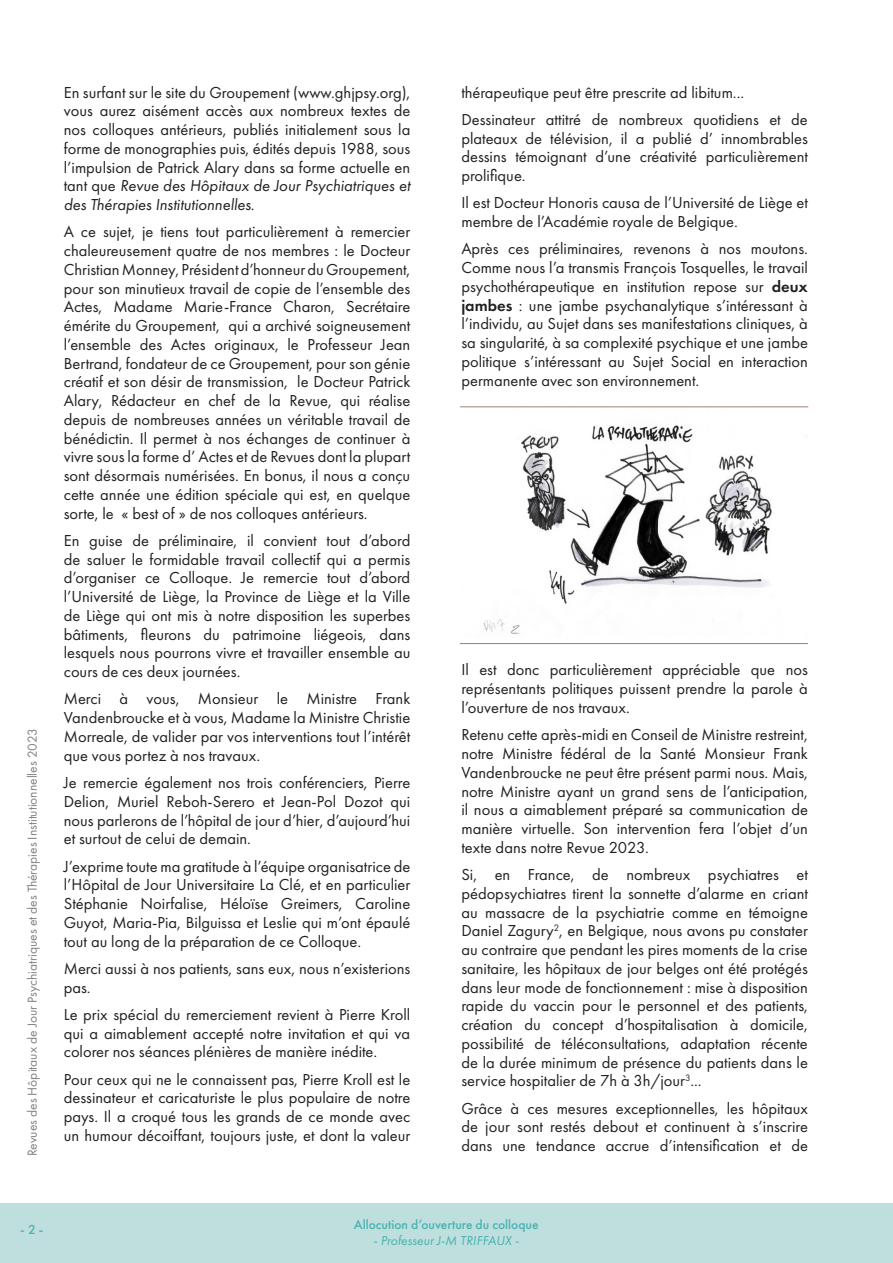
<style>
.page{position:relative;width:893px;height:1263px;background:#fff}
.page>*{position:absolute;margin:0;border:0;box-sizing:border-box;transform-origin:0 0}
.texte_courant{font:16.5px/18.8px "Futura PT";color:#231f20;text-align:justify}
.t1{font:13.5px "Futura PT";color:#808285}
.t2{font:500 13.5px "Futura PT";color:#47b3b0}
.t3{font:italic 13.5px "Futura PT";color:#47b3b0}
.s1{font-style:italic}
.s2{font-weight:600}
</style>
<div class="page">
<div style="left:0;top:1203px;width:893px;height:60px;background:#bfdfde"></div>
<img style="left:460px;top:407px;width:348px;height:227px">
<hr style="left:460px;top:406px;width:348px;height:1px;background:#998176">
<hr style="left:460px;top:643px;width:348px;height:1px;background:#998176">
<p class="t1" style="left:24px;top:1156px;width:429px;rotate:-90deg">Revues des Hôpitaux de Jour Psychiatriques et des Thérapies Institutionnelles 2023</p>
<p class="texte_courant" style="left:64px;top:83px;width:348px">En surfant sur le site du Groupement (www.ghjpsy.org), vous aurez aisément accès aux nombreux textes de nos colloques antérieurs, publiés initialement sous la forme de monographies puis, édités depuis 1988, sous l’impulsion de Patrick Alary dans sa forme actuelle en tant que <span class="s1">Revue des Hôpitaux de Jour Psychiatriques et des Thérapies Institutionnelles</span>.</p>
<p class="texte_courant" style="left:64px;top:222px;width:348px">A ce sujet, je tiens tout particulièrement à remercier chaleureusement quatre de nos membres : le Docteur Christian Monney, Président d’honneur du Groupement, pour son minutieux travail de copie de l’ensemble des Actes, Madame Marie-France Charon, Secrétaire émérite du Groupement, qui a archivé soigneusement l’ensemble des Actes originaux, le Professeur Jean Bertrand, fondateur de ce Groupement, pour son génie créatif et son désir de transmission, le Docteur Patrick Alary, Rédacteur en chef de la Revue, qui réalise depuis de nombreuses années un véritable travail de bénédictin. Il permet à nos échanges de continuer à vivre sous la forme d’ Actes et de Revues dont la plupart sont désormais numérisées. En bonus, il nous a conçu cette année une édition spéciale qui est, en quelque sorte, le « best of » de nos colloques antérieurs.</p>
<p class="texte_courant" style="left:64px;top:531px;width:348px">En guise de préliminaire, il convient tout d’abord de saluer le formidable travail collectif qui a permis d’organiser ce Colloque. Je remercie tout d’abord l’Université de Liège, la Province de Liège et la Ville de Liège qui ont mis à notre disposition les superbes bâtiments, fleurons du patrimoine liégeois, dans lesquels nous pourrons vivre et travailler ensemble au cours de ces deux journées.</p>
<p class="texte_courant" style="left:64px;top:689px;width:348px">Merci à vous, Monsieur le Ministre Frank Vandenbroucke et à vous, Madame la Ministre Christie Morreale, de valider par vos interventions tout l’intérêt que vous portez à nos travaux.</p>
<p class="texte_courant" style="left:64px;top:773px;width:348px">Je remercie également nos trois conférenciers, Pierre Delion, Muriel Reboh-Serero et Jean-Pol Dozot qui nous parlerons de l’hôpital de jour d’hier, d’aujourd’hui et surtout de celui de demain.</p>
<p class="texte_courant" style="left:64px;top:856px;width:348px">J’exprime toute ma gratitude à l’équipe organisatrice de l’Hôpital de Jour Universitaire La Clé, et en particulier Stéphanie Noirfalise, Héloïse Greimers, Caroline Guyot, Maria-Pia, Bilguissa et Leslie qui m’ont épaulé tout au long de la préparation de ce Colloque.</p>
<p class="texte_courant" style="left:64px;top:959px;width:348px">Merci aussi à nos patients, sans eux, nous n’existerions pas.</p>
<p class="texte_courant" style="left:64px;top:1005px;width:348px">Le prix spécial du remerciement revient à Pierre Kroll qui a aimablement accepté notre invitation et qui va colorer nos séances plénières de manière inédite.</p>
<p class="texte_courant" style="left:64px;top:1069px;width:348px">Pour ceux qui ne le connaissent pas, Pierre Kroll est le dessinateur et caricaturiste le plus populaire de notre pays. Il a croqué tous les grands de ce monde avec un humour décoiffant, toujours juste, et dont la valeur</p>
<p class="texte_courant" style="left:461px;top:83px;width:284px">thérapeutique peut être prescrite ad libitum...</p>
<p class="texte_courant" style="left:461px;top:110px;width:348px">Dessinateur attitré de nombreux quotidiens et de plateaux de télévision, il a publié d’ innombrables dessins témoignant d’une créativité particulièrement prolifique.</p>
<p class="texte_courant" style="left:461px;top:193px;width:348px">Il est Docteur Honoris causa de l’Université de Liège et membre de l’Académie royale de Belgique.</p>
<p class="texte_courant" style="left:461px;top:239px;width:348px">Après ces préliminaires, revenons à nos moutons.<br>Comme nous l’a transmis François Tosquelles, le travail psychothérapeutique en institution repose sur <span class="s2">deux jambes</span> : une jambe psychanalytique s’intéressant à l’individu, au Sujet dans ses manifestations cliniques, à sa singularité, à sa complexité psychique et une jambe politique s’intéressant au Sujet Social en interaction permanente avec son environnement.</p>
<p class="texte_courant" style="left:461px;top:660px;width:348px">Il est donc particulièrement appréciable que nos représentants politiques puissent prendre la parole à l’ouverture de nos travaux.</p>
<p class="texte_courant" style="left:461px;top:725px;width:348px">Retenu cette après-midi en Conseil de Ministre restreint, notre Ministre fédéral de la Santé Monsieur Frank Vandenbroucke ne peut être présent parmi nous. Mais, notre Ministre ayant un grand sens de l’anticipation, il nous a aimablement préparé sa communication de manière virtuelle. Son intervention fera l’objet d’un texte dans notre Revue 2023.</p>
<p class="texte_courant" style="left:461px;top:865px;width:348px">Si, en France, de nombreux psychiatres et pédopsychiatres tirent la sonnette d’alarme en criant au massacre de la psychiatrie comme en témoigne Daniel Zagury<sup>2</sup>, en Belgique, nous avons pu constater au contraire que pendant les pires moments de la crise sanitaire, les hôpitaux de jour belges ont été protégés dans leur mode de fonctionnement : mise à disposition rapide du vaccin pour le personnel et des patients, création du concept d’hospitalisation à domicile, possibilité de téléconsultations, adaptation récente de la durée minimum de présence du patients dans le service hospitalier de 7h à 3h/jour<sup>3</sup>...</p>
<p class="texte_courant" style="left:461px;top:1098px;width:348px">Grâce à ces mesures exceptionnelles, les hôpitaux de jour sont restés debout et continuent à s’inscrire dans une tendance accrue d’intensification et de</p>
<p class="t2" style="left:20px;top:1222px;width:25px">- 2 -</p>
<p class="t2" style="left:354px;top:1216px;width:186px">Allocution d’ouverture du colloque</p>
<p class="t3" style="left:373px;top:1233px;width:147px">- Professeur J-M TRIFFAUX -</p>
</div>
